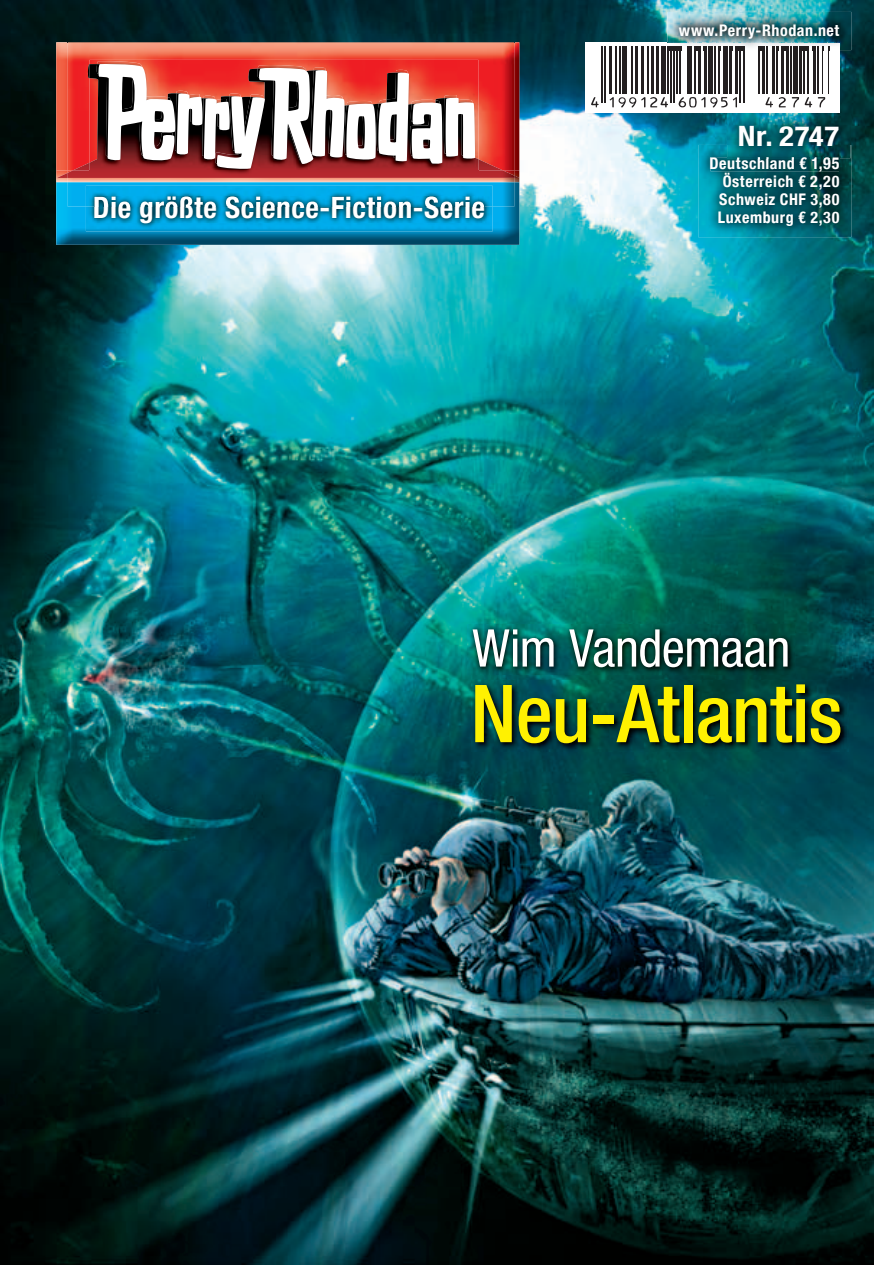
<style>
.page{position:relative;width:874px;height:1265px;background:#fff}
.page>*{position:absolute;margin:0;border:0;box-sizing:border-box;transform-origin:0 0}
.t1{font:500 condensed 80px "Helvetica Neue LT Pro";letter-spacing:-.01em;color:#fff101}
.t2{font:condensed 52px "Helvetica Neue LT Pro";letter-spacing:-.015em;color:#fff}
.t3{font:700 condensed 29px "Helvetica Neue";letter-spacing:.02em;color:#fff}
.t4{font:700 condensed 28px "Helvetica Neue LT Com";letter-spacing:.02em;color:#fff;scale:1.1 1}
.t5{font:700 condensed 16px/18px "Helvetica Neue LT Com";letter-spacing:.035em;color:#fff;text-align:right}
</style>
<div class="page">
<img style="left:0;top:0;width:873px;height:1264px">
<img style="left:57px;top:42px;width:462px;height:203px">
<img style="left:56px;top:42px;width:1px;height:203px">
<img style="left:86px;top:207px;width:406px;height:24px">
<img style="left:94px;top:207px;width:390px;height:16px">
<img style="left:68px;top:175px;width:446px;height:32px">
<img style="left:94px;top:196px;width:390px;height:11px">
<img style="left:68px;top:42px;width:446px;height:133px">
<svg style="left:88px;top:64px;width:2px;height:14px"></svg>
<svg style="left:56px;top:170px;width:12px;height:12px"></svg>
<svg style="left:514px;top:175px;width:5px;height:3px"></svg>
<img style="left:73px;top:159px;width:429px;height:12px">
<img style="left:90px;top:60px;width:252px;height:4px">
<img style="left:97px;top:61px;width:71px;height:3px">
<img style="left:90px;top:64px;width:388px;height:113px">
<svg style="left:98px;top:64px;width:377px;height:106px"></svg>
<svg style="left:585px;top:43px;width:253px;height:70px"></svg>
<hr style="left:601px;top:47px;width:1px;height:56px;background:#231f20">
<hr style="left:604px;top:47px;width:1px;height:56px;background:#231f20">
<hr style="left:609px;top:47px;width:2px;height:47px;background:#231f20">
<hr style="left:615px;top:47px;width:1px;height:47px;background:#231f20">
<hr style="left:619px;top:47px;width:1px;height:47px;background:#231f20">
<hr style="left:622px;top:47px;width:4px;height:47px;background:#231f20">
<hr style="left:631px;top:47px;width:1px;height:47px;background:#231f20">
<hr style="left:634px;top:47px;width:3px;height:47px;background:#231f20">
<hr style="left:640px;top:47px;width:3px;height:47px;background:#231f20">
<hr style="left:646px;top:47px;width:1px;height:47px;background:#231f20">
<hr style="left:651px;top:47px;width:2px;height:47px;background:#231f20">
<hr style="left:655px;top:47px;width:3px;height:47px;background:#231f20">
<hr style="left:661px;top:47px;width:4px;height:47px;background:#231f20">
<hr style="left:667px;top:47px;width:1px;height:47px;background:#231f20">
<hr style="left:670px;top:47px;width:1px;height:56px;background:#231f20">
<hr style="left:673px;top:47px;width:1px;height:56px;background:#231f20">
<hr style="left:676px;top:47px;width:1px;height:47px;background:#231f20">
<hr style="left:679px;top:47px;width:1px;height:47px;background:#231f20">
<hr style="left:687px;top:47px;width:4px;height:47px;background:#231f20">
<hr style="left:694px;top:47px;width:1px;height:47px;background:#231f20">
<hr style="left:697px;top:47px;width:3px;height:47px;background:#231f20">
<hr style="left:703px;top:47px;width:3px;height:47px;background:#231f20">
<hr style="left:708px;top:47px;width:4px;height:47px;background:#231f20">
<hr style="left:714px;top:47px;width:1px;height:47px;background:#231f20">
<hr style="left:718px;top:47px;width:1px;height:47px;background:#231f20">
<hr style="left:723px;top:47px;width:4px;height:47px;background:#231f20">
<hr style="left:729px;top:47px;width:2px;height:47px;background:#231f20">
<hr style="left:735px;top:47px;width:2px;height:47px;background:#231f20">
<hr style="left:739px;top:47px;width:1px;height:56px;background:#231f20">
<hr style="left:742px;top:47px;width:1px;height:56px;background:#231f20">
<hr style="left:758px;top:47px;width:1px;height:47px;background:#231f20">
<hr style="left:761px;top:47px;width:3px;height:47px;background:#231f20">
<hr style="left:766px;top:47px;width:1px;height:47px;background:#231f20">
<hr style="left:772px;top:47px;width:2px;height:47px;background:#231f20">
<hr style="left:776px;top:47px;width:1px;height:47px;background:#231f20">
<hr style="left:780px;top:47px;width:3px;height:47px;background:#231f20">
<hr style="left:785px;top:47px;width:3px;height:47px;background:#231f20">
<hr style="left:790px;top:47px;width:1px;height:47px;background:#231f20">
<div style="left:792px;top:47px;width:5px;height:47px;background:#231f20"></div>
<hr style="left:798px;top:47px;width:3px;height:47px;background:#231f20">
<hr style="left:803px;top:47px;width:1px;height:47px;background:#231f20">
<hr style="left:806px;top:47px;width:1px;height:47px;background:#231f20">
<hr style="left:812px;top:47px;width:3px;height:47px;background:#231f20">
<hr style="left:816px;top:47px;width:2px;height:47px;background:#231f20">
<hr style="left:821px;top:47px;width:1px;height:47px;background:#231f20">
<hr style="left:827px;top:47px;width:1px;height:47px;background:#231f20">
<svg style="left:590px;top:97px;width:8px;height:10px"></svg>
<svg style="left:609px;top:97px;width:58px;height:10px"></svg>
<svg style="left:678px;top:97px;width:58px;height:10px"></svg>
<svg style="left:765px;top:97px;width:7px;height:10px"></svg>
<svg style="left:778px;top:97px;width:7px;height:10px"></svg>
<svg style="left:791px;top:97px;width:7px;height:10px"></svg>
<svg style="left:804px;top:97px;width:7px;height:10px"></svg>
<svg style="left:817px;top:97px;width:8px;height:10px"></svg>
<img style="left:697px;top:145px;width:153px;height:92px">
<img style="left:710px;top:157px;width:128px;height:14px">
<img style="left:726px;top:114px;width:124px;height:44px">
<img style="left:726px;top:157px;width:112px;height:1px">
<img style="left:667px;top:12px;width:183px;height:38px">
<img style="left:667px;top:43px;width:171px;height:7px">
<svg style="left:667px;top:47px;width:13px;height:3px"></svg>
<svg style="left:687px;top:47px;width:56px;height:3px"></svg>
<svg style="left:758px;top:47px;width:70px;height:3px"></svg>
<img style="left:467px;top:624px;width:327px;height:50px">
<img style="left:471px;top:680px;width:377px;height:71px">
<p class="t5" style="left:678px;top:21px;width:162px">www.Perry-Rhodan.net</p>
<h3 class="t3" style="left:93px;top:190px;width:393px">Die größte Science-Fiction-Serie</h3>
<h3 class="t4" style="left:737px;top:119px;width:94px">Nr. 2747</h3>
<p class="t5" style="left:709px;top:154px;width:131px">Deutschland € 1,95<br>Österreich € 2,20<br>Schweiz CHF 3,80<br>Luxemburg € 2,30</p>
<h2 class="t2" style="left:472px;top:617px;width:319px">Wim Vandemaan</h2>
<h1 class="t1" style="left:470px;top:666px;width:373px">Neu-Atlantis</h1>
</div>
